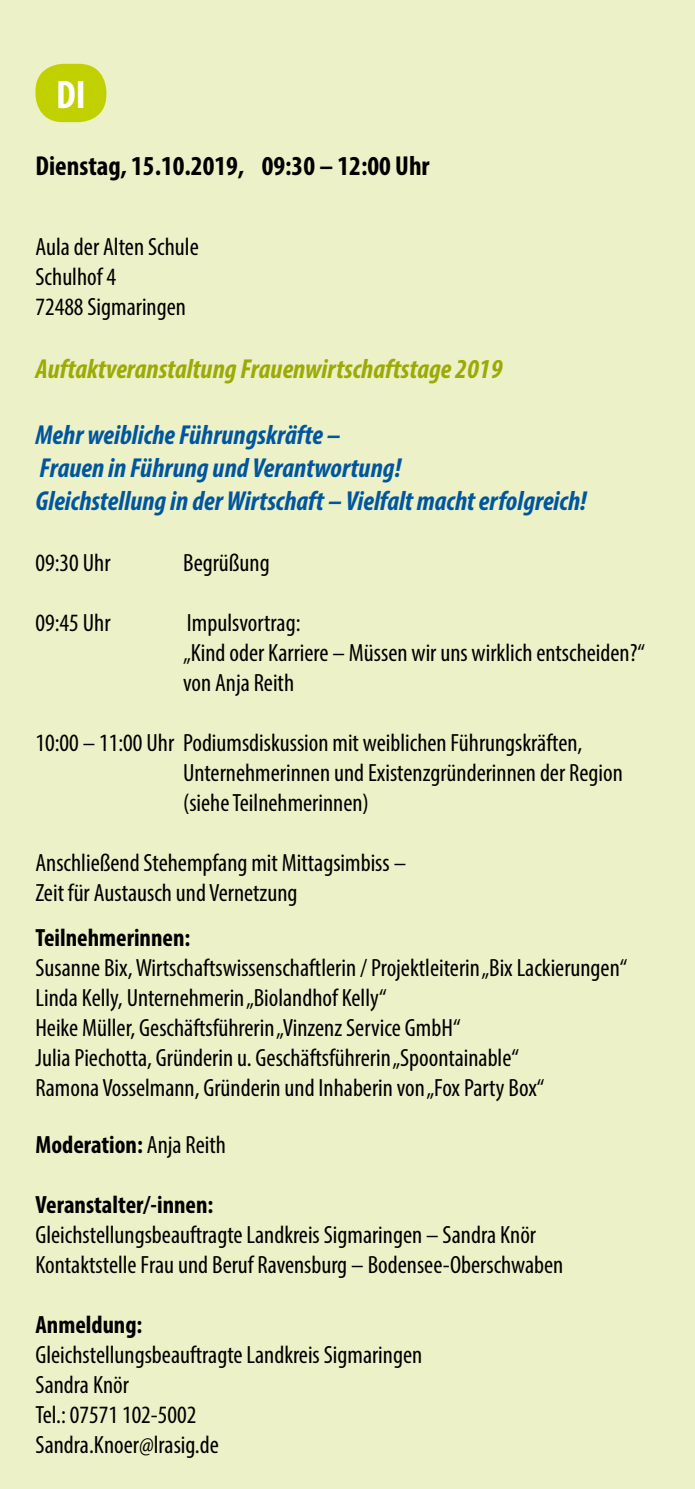
<style>
.page{position:relative;width:695px;height:1489px;background:#fff}
.page>*{position:absolute;margin:0;border:0;box-sizing:border-box;transform-origin:0 0}
.t1{font:700 condensed 40px "Myriad Pro";color:#fff}
.t2{font:italic 700 condensed 27.5px "Myriad Pro";color:#00569e}
.t3{font:italic 700 condensed 27.5px "Myriad Pro";color:#9caa05}
.tx_weiss{font:700 condensed 27.5px "Myriad Pro";color:#000}
.tx_weiss-2{font:condensed 25px/30px "Myriad Pro";color:#000}
.tx_weiss-3{font:700 condensed 25px "Myriad Pro";color:#000}
.s1{font-weight:400}
</style>
<div class="page">
<div style="left:0;top:0;width:694px;height:1488px;background:#edf1c7"></div>
<div style="left:35px;top:64px;width:71px;height:58px;background:#c1d100;border-radius:28px"></div>
<p class="t1" style="left:56px;top:70px;width:31px">DI</p>
<p class="tx_weiss" style="left:35px;top:149px;width:395px">Dienstag, 15.10.2019, 09:30 – 12:00 Uhr</p>
<p class="tx_weiss-2" style="left:35px;top:232px;width:165px">Aula der Alten Schule</p>
<p class="tx_weiss-2" style="left:35px;top:262px;width:82px">Schulhof 4</p>
<p class="tx_weiss-2" style="left:35px;top:292px;width:152px">72488 Sigmaringen</p>
<p class="t3" style="left:35px;top:352px;width:468px">Auftaktveranstaltung Frauenwirtschaftstage 2019</p>
<p class="t2" style="left:35px;top:418px;width:306px">Mehr weibliche Führungskräfte –</p>
<p class="t2" style="left:39px;top:451px;width:363px">Frauen in Führung und Verantwortung!</p>
<p class="t2" style="left:35px;top:484px;width:552px">Gleichstellung in der Wirtschaft – Vielfalt macht erfolgreich!</p>
<p class="tx_weiss-2" style="left:35px;top:547px;width:77px">09:30 Uhr</p>
<p class="tx_weiss-2" style="left:183px;top:547px;width:88px">Begrüßung</p>
<p class="tx_weiss-2" style="left:35px;top:607px;width:77px">09:45 Uhr</p>
<p class="tx_weiss-2" style="left:183px;top:607px;width:463px">Impulsvortrag:<br>„Kind oder Karriere – Müssen wir uns wirklich entscheiden?“</p>
<p class="tx_weiss-2" style="left:183px;top:667px;width:113px">von Anja Reith</p>
<p class="tx_weiss-2" style="left:35px;top:727px;width:548px">10:00 – 11:00 Uhr Podiumsdiskussion mit weiblichen Führungskräften,</p>
<p class="tx_weiss-2" style="left:183px;top:757px;width:441px">Unternehmerinnen und Existenzgründerinnen der Region (siehe Teilnehmerinnen)</p>
<p class="tx_weiss-2" style="left:35px;top:847px;width:372px">Anschließend Stehempfang mit Mittagsimbiss –</p>
<p class="tx_weiss-2" style="left:35px;top:877px;width:263px">Zeit für Austausch und Vernetzung</p>
<p class="tx_weiss-3" style="left:35px;top:921px;width:156px">Teilnehmerinnen:</p>
<p class="tx_weiss-2" style="left:35px;top:952px;width:593px">Susanne Bix, Wirtschaftswissenschaftlerin / Projektleiterin „Bix Lackierungen“</p>
<p class="tx_weiss-2" style="left:35px;top:982px;width:352px">Linda Kelly, Unternehmerin „Biolandhof Kelly“</p>
<p class="tx_weiss-2" style="left:35px;top:1012px;width:426px">Heike Müller, Geschäftsführerin „Vinzenz Service GmbH“</p>
<p class="tx_weiss-2" style="left:35px;top:1042px;width:485px">Julia Piechotta, Gründerin u. Geschäftsführerin „Spoontainable“</p>
<p class="tx_weiss-2" style="left:35px;top:1072px;width:510px">Ramona Vosselmann, Gründerin und Inhaberin von „Fox Party Box“</p>
<p class="tx_weiss-3" style="left:35px;top:1129px;width:192px">Moderation: <span class="s1">Anja Reith</span></p>
<p class="tx_weiss-3" style="left:35px;top:1189px;width:179px">Veranstalter/-innen:</p>
<p class="tx_weiss-2" style="left:35px;top:1219px;width:502px">Gleichstellungsbeauftragte Landkreis Sigmaringen – Sandra Knör</p>
<p class="tx_weiss-2" style="left:35px;top:1249px;width:529px">Kontaktstelle Frau und Beruf Ravensburg – Bodensee-Oberschwaben</p>
<p class="tx_weiss-3" style="left:35px;top:1309px;width:108px">Anmeldung:</p>
<p class="tx_weiss-2" style="left:35px;top:1339px;width:388px">Gleichstellungsbeauftragte Landkreis Sigmaringen</p>
<p class="tx_weiss-2" style="left:35px;top:1369px;width:95px">Sandra Knör</p>
<p class="tx_weiss-2" style="left:35px;top:1399px;width:162px">Tel.: 07571 102-5002</p>
<p class="tx_weiss-2" style="left:35px;top:1429px;width:185px">Sandra.Knoer@lrasig.de</p>
</div>
